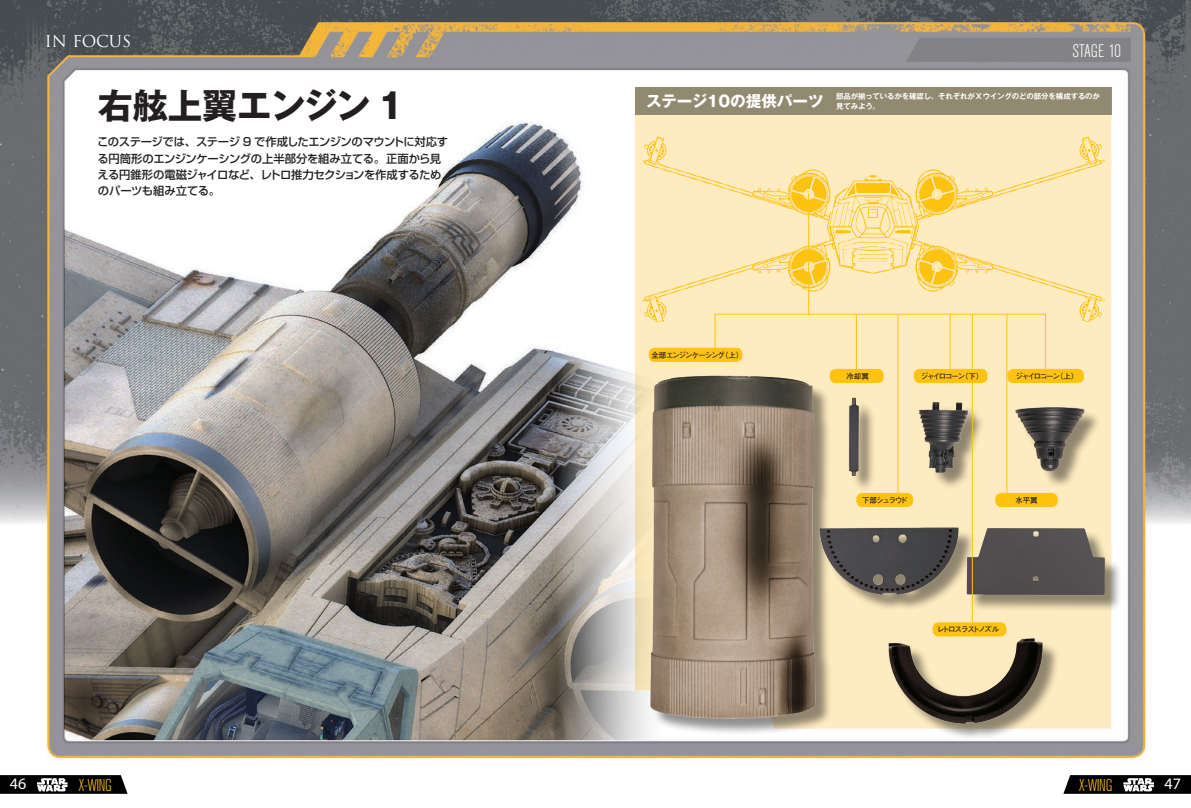
<style>
.page{position:relative;width:1191px;height:808px;background:#fff}
.page>*{position:absolute;margin:0;border:0;box-sizing:border-box;transform-origin:0 0}
.t1{font:700 35px "Gothic MB101 Pro";letter-spacing:-.01em;color:#231f20}
.t2{font:300 condensed 18px "Akzidenz Grotesk BE";letter-spacing:-.01em;color:#fff}
.t3{font:300 condensed 17px "Akzidenz Grotesk BE";letter-spacing:-.02em;color:#fec210}
.t4{font:16px "Trajan Pro";letter-spacing:-.01em;color:#fff}
.t5{font:16px "Myriad Pro";color:#fff}
.t6{font:700 15.6px "Gothic MB101 Pro";letter-spacing:-.005em;color:#fff}
.t7{font:500 11.3px/16.3px "Shin Go Pro";letter-spacing:-.035em;color:#231f20}
.t8{font:700 7.4px "Futo Go B101 Pro";letter-spacing:-.15em;color:#231f20}
.t9{font:700 7.4px/9.9px "Gothic MB101 Pro De";letter-spacing:-.015em;color:#fff}
.t10{font:700 7.4px "Futo Go B101 Pro";letter-spacing:-.19em;color:#231f20}
</style>
<div class="page">
<img style="left:0;top:0;width:1191px;height:761px">
<svg style="left:0;top:775px;width:128px;height:19px;background:#282828"></svg>
<svg style="left:1063px;top:775px;width:128px;height:19px;background:#282828"></svg>
<div style="left:673px;top:115px;width:438px;height:241px;background:#feebbf"></div>
<div style="left:652px;top:378px;width:470px;height:363px;background:#fff"></div>
<img style="left:673px;top:356px;width:442px;height:379px">
<img style="left:64px;top:62px;width:609px;height:678px">
<img style="left:642px;top:130px;width:463px;height:192px">
<div style="left:649px;top:348px;width:93px;height:14px;background:#fec210;border-radius:6px"></div>
<div style="left:932px;top:622px;width:74px;height:14px;background:#fec210;border-radius:6px"></div>
<div style="left:856px;top:493px;width:57px;height:14px;background:#fec210;border-radius:6px"></div>
<div style="left:1007px;top:369px;width:77px;height:14px;background:#fec210;border-radius:6px"></div>
<div style="left:635px;top:87px;width:476px;height:28px;background:#928971"></div>
<div style="left:995px;top:493px;width:62px;height:14px;background:#fec210;border-radius:6px"></div>
<hr style="left:714px;top:314px;width:332px;height:1px;background:#fec210">
<hr style="left:714px;top:314px;width:1px;height:36px;background:#fec210">
<hr style="left:808px;top:193px;width:1px;height:122px;background:#fec210">
<hr style="left:856px;top:315px;width:1px;height:55px;background:#fec210">
<hr style="left:949px;top:314px;width:1px;height:56px;background:#fec210">
<hr style="left:1045px;top:314px;width:1px;height:62px;background:#fec210">
<hr style="left:897px;top:315px;width:1px;height:181px;background:#fec210">
<hr style="left:1006px;top:315px;width:1px;height:181px;background:#fec210">
<hr style="left:971px;top:315px;width:1px;height:307px;background:#fec210">
<div style="left:829px;top:369px;width:54px;height:14px;background:#fec210;border-radius:6px"></div>
<div style="left:913px;top:369px;width:74px;height:14px;background:#fec210;border-radius:6px"></div>
<h3 class="t4" style="left:45px;top:32px;width:88px">IN FOCUS</h3>
<h1 class="t1" style="left:98px;top:77px;width:308px">右舷上翼エンジン 1</h1>
<p class="t7" style="left:97px;top:133px;width:352px">このステージでは、ステージ 9 で作成したエンジンのマウントに対応する円筒形のエンジンケーシングの上半部分を組み立てる。正面から見える円錐形の電磁ジャイロなど、レトロ推力セクションを作成するためのパーツも組み立てる。</p>
<h2 class="t2" style="left:1072px;top:41px;width:50px">STAGE 10</h2>
<h3 class="t6" style="left:646px;top:88px;width:179px">ステージ10の提供パーツ</h3>
<p class="t9" style="left:836px;top:90px;width:265px">部品が揃っているかを確認し、それぞれがXウイングのどの部分を構成するのか見てみよう。</p>
<p class="t8" style="left:651px;top:349px;width:94px">全部エンジンケーシング（上）</p>
<p class="t8" style="left:846px;top:370px;width:24px">冷却翼</p>
<p class="t8" style="left:921px;top:370px;width:64px">ジャイロコーン（下）</p>
<p class="t8" style="left:1016px;top:370px;width:64px">ジャイロコーン（上）</p>
<p class="t8" style="left:862px;top:494px;width:47px">下部シュラウド</p>
<p class="t8" style="left:1015px;top:494px;width:24px">水平翼</p>
<p class="t10" style="left:937px;top:623px;width:63px">レトロスラストノズル</p>
<h3 class="t5" style="left:10px;top:774px;width:18px">46</h3>
<h3 class="t3" style="left:79px;top:776px;width:35px">X-WING</h3>
<h3 class="t3" style="left:1079px;top:776px;width:35px">X-WING</h3>
<h3 class="t5" style="left:1164px;top:774px;width:18px">47</h3>
</div>
